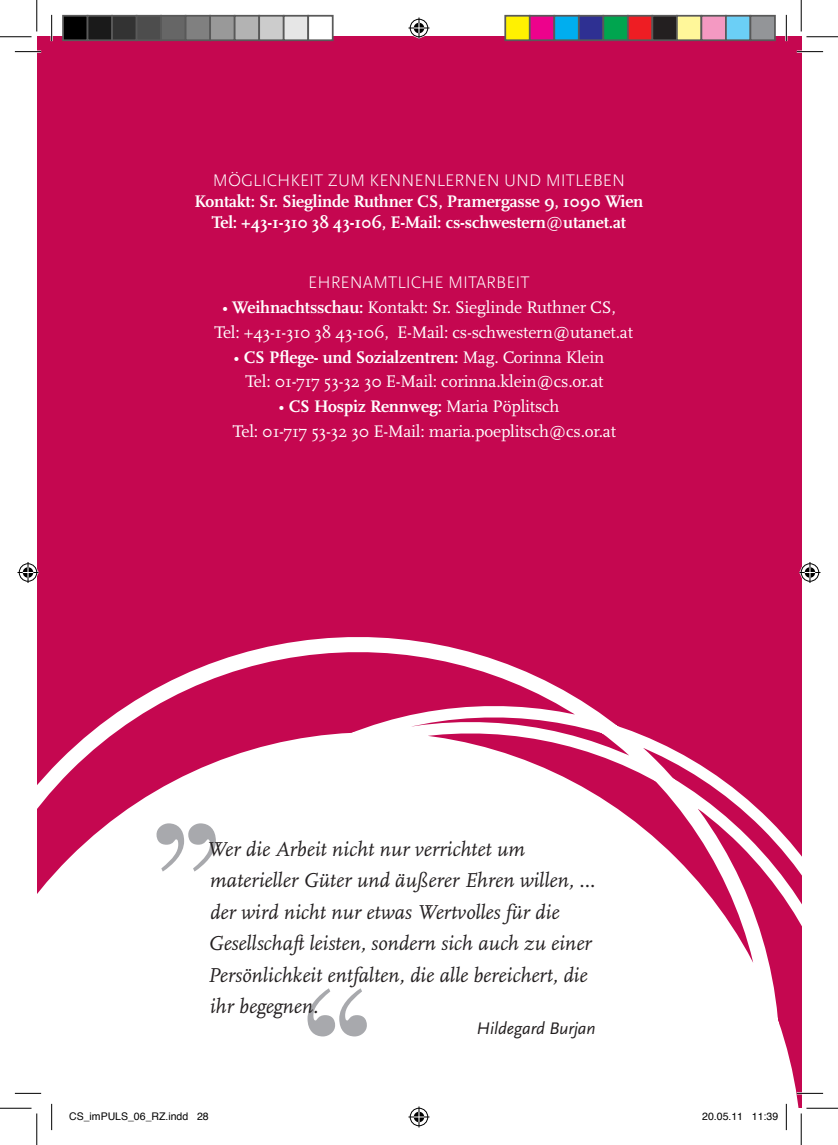
<style>
.page{position:relative;width:838px;height:1145px;background:#fff}
.page>*{position:absolute;margin:0;border:0;box-sizing:border-box;transform-origin:0 0}
.t1{font:italic 21px/31.5px "Scala";color:#231f20}
.t2{font:17.5px/24.8px "Scala";letter-spacing:-.01em;color:#fff;text-align:center}
.t3{font:700 17.5px/21px "Scala";letter-spacing:-.01em;color:#fff;text-align:center}
.t4{font:300 17.5px "Scala Sans";color:#fff}
.t5{font:italic 17.5px "Scala Sans";color:#231f20}
.t6{font:10.5px "Helvetica";color:#000}
.s1{font-weight:700}
</style>
<div class="page">
<div style="left:37px;top:37px;width:764px;height:1071px;background:#c50750"></div>
<svg style="left:115px;top:637px;width:486px;height:77px"></svg>
<svg style="left:37px;top:714px;width:764px;height:394px;fill:#fff"></svg>
<svg style="left:156px;top:823px;width:60px;height:49px;background:#dbdbdd"></svg>
<svg style="left:307px;top:988px;width:60px;height:48px;background:#dadbdc"></svg>
<hr style="left:15px;top:51px;width:26px;height:2px;background:#fff">
<hr style="left:796px;top:51px;width:27px;height:2px;background:#fff">
<hr style="left:15px;top:1092px;width:26px;height:2px;background:#fff">
<hr style="left:796px;top:1092px;width:27px;height:2px;background:#fff">
<hr style="left:51px;top:15px;width:2px;height:26px;background:#fff">
<hr style="left:51px;top:1104px;width:2px;height:26px;background:#fff">
<hr style="left:785px;top:15px;width:2px;height:26px;background:#fff">
<hr style="left:785px;top:1104px;width:2px;height:26px;background:#fff">
<svg style="left:15px;top:51px;width:26px;height:1px"></svg>
<svg style="left:796px;top:51px;width:27px;height:1px"></svg>
<svg style="left:15px;top:1093px;width:26px;height:1px"></svg>
<svg style="left:796px;top:1093px;width:27px;height:1px"></svg>
<svg style="left:51px;top:15px;width:1px;height:26px"></svg>
<svg style="left:51px;top:1104px;width:1px;height:26px"></svg>
<svg style="left:786px;top:15px;width:1px;height:26px"></svg>
<svg style="left:786px;top:1104px;width:1px;height:26px"></svg>
<hr style="left:0;top:36px;width:32px;height:1px;background:#000">
<hr style="left:806px;top:36px;width:31px;height:1px;background:#000">
<hr style="left:0;top:1108px;width:32px;height:1px;background:#000">
<hr style="left:806px;top:1108px;width:31px;height:1px;background:#000">
<hr style="left:36px;top:0;width:1px;height:31px;background:#000">
<hr style="left:36px;top:1113px;width:1px;height:32px;background:#000">
<hr style="left:800px;top:0;width:1px;height:31px;background:#000">
<hr style="left:800px;top:1113px;width:1px;height:32px;background:#000">
<svg style="left:408px;top:18px;width:21px;height:21px"></svg>
<svg style="left:408px;top:1106px;width:21px;height:21px"></svg>
<svg style="left:18px;top:562px;width:21px;height:21px"></svg>
<svg style="left:799px;top:562px;width:21px;height:21px"></svg>
<div style="left:63px;top:16px;width:25px;height:24px;background:#000"></div>
<div style="left:62px;top:15px;width:26px;height:26px;border:2px solid #595959"></div>
<div style="left:88px;top:16px;width:24px;height:24px;background:#1a1a1a"></div>
<div style="left:87px;top:15px;width:26px;height:26px;border:2px solid #595959"></div>
<div style="left:112px;top:16px;width:25px;height:24px;background:#333"></div>
<div style="left:111px;top:15px;width:26px;height:26px;border:2px solid #595959"></div>
<div style="left:137px;top:16px;width:24px;height:24px;background:#4d4d4d"></div>
<div style="left:136px;top:15px;width:26px;height:26px;border:2px solid #595959"></div>
<div style="left:161px;top:16px;width:25px;height:24px;background:#666"></div>
<div style="left:160px;top:15px;width:26px;height:26px;border:2px solid #595959"></div>
<div style="left:186px;top:16px;width:24px;height:24px;background:#808080"></div>
<div style="left:185px;top:15px;width:26px;height:26px;border:2px solid #595959"></div>
<div style="left:210px;top:16px;width:25px;height:24px;background:#999"></div>
<div style="left:209px;top:15px;width:26px;height:26px;border:2px solid #595959"></div>
<div style="left:235px;top:16px;width:24px;height:24px;background:#b3b3b3"></div>
<div style="left:234px;top:15px;width:26px;height:26px;border:2px solid #595959"></div>
<div style="left:259px;top:16px;width:25px;height:24px;background:#ccc"></div>
<div style="left:258px;top:15px;width:26px;height:26px;border:2px solid #595959"></div>
<div style="left:284px;top:16px;width:24px;height:24px;background:#e6e6e6"></div>
<div style="left:283px;top:15px;width:26px;height:26px;border:2px solid #595959"></div>
<div style="left:308px;top:16px;width:25px;height:24px;background:#fff"></div>
<div style="left:307px;top:15px;width:26px;height:26px;border:2px solid #595959"></div>
<div style="left:505px;top:16px;width:24px;height:24px;background:#fff101"></div>
<div style="left:504px;top:15px;width:26px;height:26px;border:2px solid #595959"></div>
<div style="left:529px;top:16px;width:25px;height:24px;background:#ed028c"></div>
<div style="left:529px;top:15px;width:26px;height:26px;border:2px solid #595959"></div>
<div style="left:554px;top:16px;width:24px;height:24px;background:#00aeef"></div>
<div style="left:553px;top:15px;width:26px;height:26px;border:2px solid #595959"></div>
<div style="left:578px;top:16px;width:25px;height:24px;background:#2e3092"></div>
<div style="left:578px;top:15px;width:26px;height:26px;border:2px solid #595959"></div>
<div style="left:603px;top:16px;width:24px;height:24px;background:#00a54f"></div>
<div style="left:602px;top:15px;width:26px;height:26px;border:2px solid #595959"></div>
<div style="left:627px;top:16px;width:25px;height:24px;background:#ee1d23"></div>
<div style="left:627px;top:15px;width:26px;height:26px;border:2px solid #595959"></div>
<div style="left:652px;top:16px;width:24px;height:24px;background:#231f20"></div>
<div style="left:651px;top:15px;width:26px;height:26px;border:2px solid #595959"></div>
<div style="left:676px;top:16px;width:25px;height:24px;background:#fff79a"></div>
<div style="left:676px;top:15px;width:26px;height:26px;border:2px solid #595959"></div>
<div style="left:701px;top:16px;width:24px;height:24px;background:#f499c2"></div>
<div style="left:700px;top:15px;width:26px;height:26px;border:2px solid #595959"></div>
<div style="left:725px;top:16px;width:25px;height:24px;background:#6bcff6"></div>
<div style="left:725px;top:15px;width:26px;height:26px;border:2px solid #595959"></div>
<div style="left:750px;top:16px;width:24px;height:24px;background:#939598"></div>
<div style="left:749px;top:15px;width:26px;height:26px;border:2px solid #595959"></div>
<p class="t4" style="left:213px;top:171px;width:413px">MÖGLICHKEIT ZUM KENNENLERNEN UND M ITLEBEN</p>
<p class="t3" style="left:194px;top:191px;width:450px">Kontakt: Sr. Sieglinde Ruthner CS, Pramergasse 9, 1090 Wien<br>Tel: +43-1-310 38 43-106, E-Mail: cs-schwestern@utanet.at</p>
<p class="t4" style="left:308px;top:273px;width:223px">EHRENAMTLICHE M ITARBEIT</p>
<p class="t2" style="left:214px;top:295px;width:420px">• <span class="s1">Weihnachtsschau:</span> Kontakt: Sr. Sieglinde Ruthner CS,<br>Tel: +43-1-310 38 43-106, E-Mail: cs-schwestern@utanet.at</p>
<p class="t2" style="left:233px;top:345px;width:372px;text-align:right">• <span class="s1">CS Pflege- und Sozialzentren:</span> Mag. Corinna Klein<br>Tel: 01-717 53-32 30 E-Mail: corinna.klein@cs.or.at</p>
<p class="t2" style="left:233px;top:394px;width:384px;text-align:left;text-indent:46px">• <span class="s1">CS Hospiz Rennweg:</span> Maria Pöplitsch<br>Tel: 01-717 53-32 30 E-Mail: maria.poeplitsch@cs.or.at</p>
<p class="t1" style="left:207px;top:834px;width:390px">Wer die Arbeit nicht nur verrichtet um materieller Güter und äußerer Ehren willen, … der wird nicht nur etwas Wertvolles für die Gesellschaft leisten, sondern sich auch zu einer Persönlichkeit entfalten, die alle bereichert, die ihr begegnen.</p>
<p class="t5" style="left:476px;top:1019px;width:120px">Hildegard Burjan</p>
<p class="t6" style="left:69px;top:1108px;width:141px">CS_imPULS_06_RZ.indd 28</p>
<p class="t6" style="left:702px;top:1108px;width:77px">20.05.11 11:39</p>
</div>
